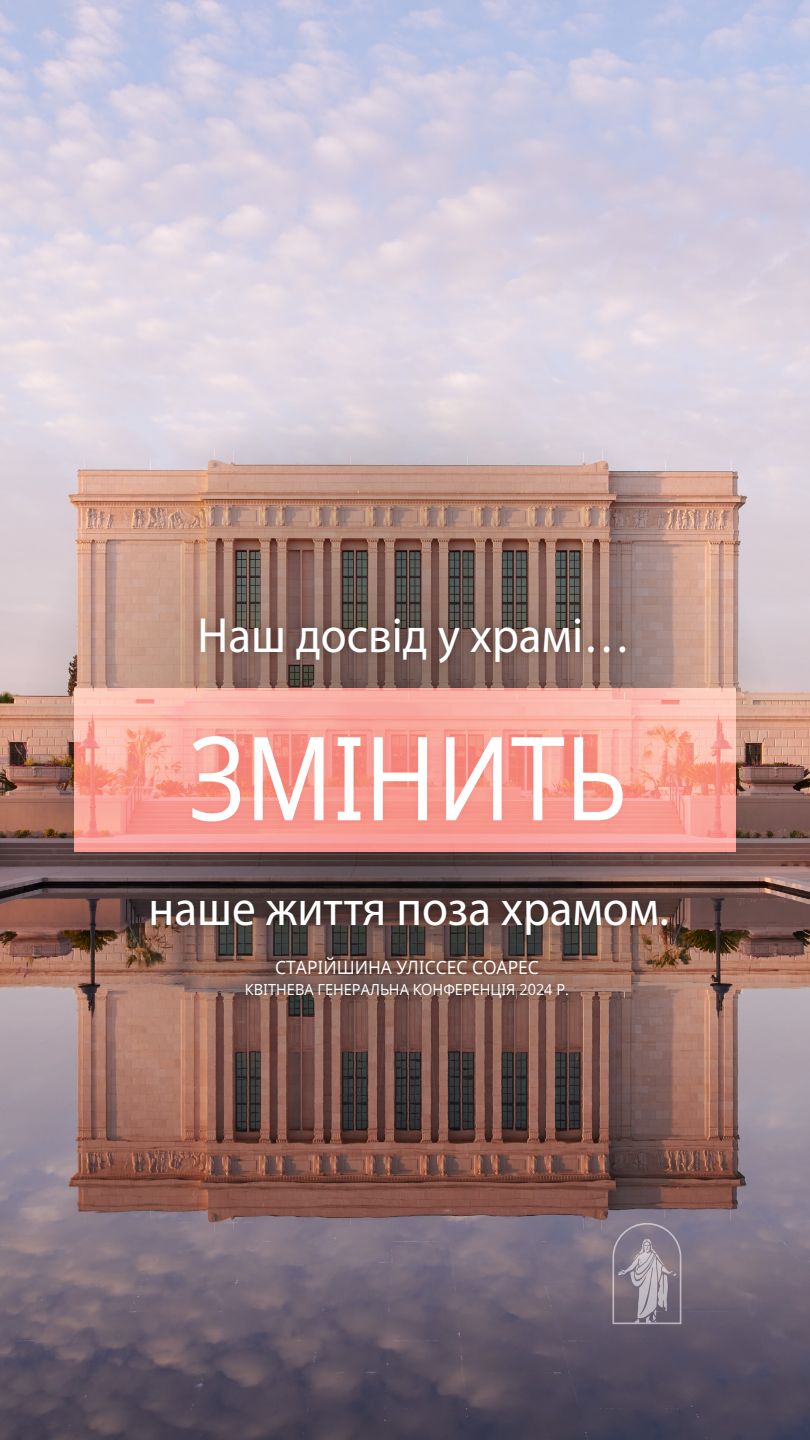
<style>
.page{position:relative;width:810px;height:1440px;background:#fff}
.page>*{position:absolute;margin:0;border:0;box-sizing:border-box;transform-origin:0 0}
.artcl6_p1_figure_image_aside_quote_first{font:116.25px "Dots Solid Condlds Lat";color:#fff;scale:.93 1}
.artcl6_p1_figure_image_aside_quote_first-2{font:49.72px "Myriad Pro";color:#fff;scale:.95 1}
.artcl6_p1_figure_image_aside_quote_citat{font:18.38px "Dots Solidlds Lat";color:#fff;scale:.95 1}
.small_para_white{font:15.3px "Dots Solidlds Lat";color:#fff;scale:.95 1}
</style>
<div class="page">
<img style="left:0;top:0;width:810px;height:1440px">
<img style="left:16px;top:383px;width:764px;height:764px;border-radius:50%">
<svg style="left:612px;top:1223px;width:69px;height:101px;background:#8f8592"></svg>
<div style="left:142px;top:609px;width:535px;height:397px;background:#000;opacity:.38"></div>
<svg style="left:74px;top:688px;width:662px;height:164px;background:#f8a196"></svg>
<p class="artcl6_p1_figure_image_aside_quote_first-2" style="left:198px;top:604px;width:457px">Наш досвід у храмі…</p>
<p class="artcl6_p1_figure_image_aside_quote_first" style="left:189px;top:693px;width:473px">ЗМІНИТЬ</p>
<p class="artcl6_p1_figure_image_aside_quote_first-2" style="left:149px;top:878px;width:549px">наше життя поза храмом.</p>
<p class="artcl6_p1_figure_image_aside_quote_citat" style="left:275px;top:954px;width:279px">СТАРІЙШИНА УЛІССЕС СОАРЕС</p>
<p class="small_para_white" style="left:245px;top:978px;width:343px">КВІТНЕВА ГЕНЕРАЛЬНА КОНФЕРЕНЦІЯ 2024 Р.</p>
</div>
